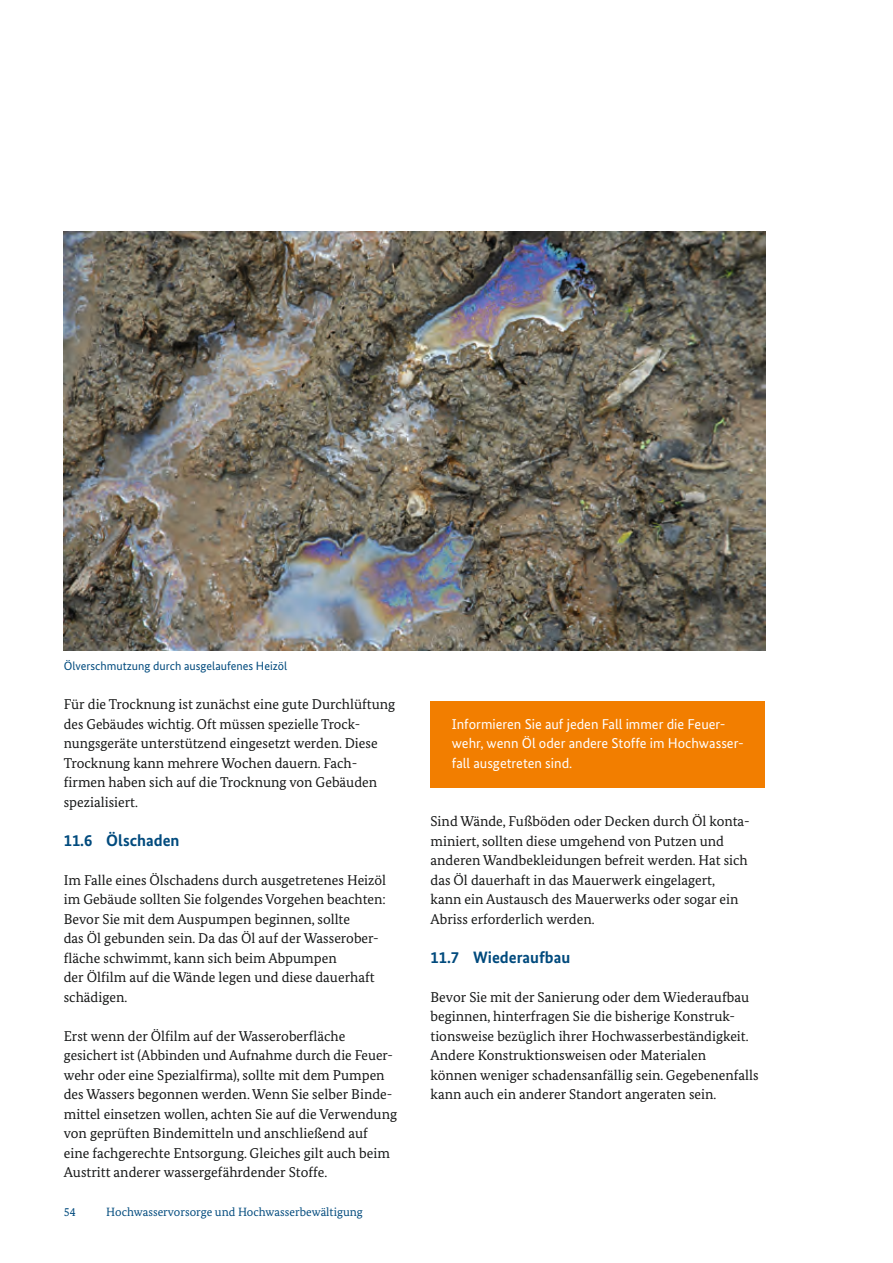
<style>
.page{position:relative;width:893px;height:1263px;background:#fff}
.page>*{position:absolute;margin:0;border:0;box-sizing:border-box;transform-origin:0 0}
.t1{font:700 16.5px "Bundes Sans";color:#004a7d}
.t2{font:14.25px/19.5px "Bundes Serif";color:#151616}
.t3{font:14.25px/19.5px "Bundes Sans";color:#fff}
.t4{font:12px "Bundes Serif";color:#004a7d}
.t5{font:12px "Bundes Sans";color:#004a7d}
</style>
<div class="page">
<div style="left:431px;top:701px;width:334px;height:86px;background:#f27e00"></div>
<img style="left:64px;top:231px;width:701px;height:420px">
<p class="t5" style="left:64px;top:659px;width:225px">Ölverschmutzung durch ausgelaufenes Heizöl</p>
<p class="t2" style="left:64px;top:694px;width:333px">Für die Trocknung ist zunächst eine gute Durchlüftung des Gebäudes wichtig. Oft müssen spezielle Trock&shy;nungsgeräte unterstützend eingesetzt werden. Diese Trocknung kann mehrere Wochen dauern. Fach&shy;firmen haben sich auf die Trocknung von Gebäuden spezialisiert.</p>
<h2 class="t1" style="left:64px;top:830px;width:117px">11.6 Ölschaden</h2>
<p class="t2" style="left:64px;top:870px;width:324px">Im Falle eines Ölschadens durch ausgetretenes Heizöl im Gebäude sollten Sie folgendes Vorgehen beachten:<br>Bevor Sie mit dem Auspumpen beginnen, sollte<br>das Öl gebunden sein. Da das Öl auf der Wasserober&shy;fläche schwimmt, kann sich beim Abpumpen<br>der Ölfilm auf die Wände legen und diese dauerhaft schädigen.</p>
<p class="t2" style="left:64px;top:1026px;width:335px">Erst wenn der Ölfilm auf der Wasseroberfläche gesichert ist (Abbinden und Aufnahme durch die Feuer&shy;wehr oder eine Spezialfirma), sollte mit dem Pumpen des Wassers begonnen werden. Wenn Sie selber Binde&shy;mittel einsetzen wollen, achten Sie auf die Verwendung von geprüften Bindemitteln und anschließend auf<br>eine fachgerechte Entsorgung. Gleiches gilt auch beim Austritt anderer wassergefährdender Stoffe.</p>
<p class="t4" style="left:64px;top:1205px;width:13px">54</p>
<p class="t4" style="left:106px;top:1205px;width:258px">Hochwasservorsorge und Hochwasserbewältigung</p>
<p class="t3" style="left:452px;top:714px;width:294px">Informieren Sie auf jeden Fall immer die Feuer&shy;wehr, wenn Öl oder andere Stoffe im Hochwasser&shy;fall ausgetreten sind.</p>
<p class="t2" style="left:431px;top:811px;width:321px">Sind Wände, Fußböden oder Decken durch Öl konta&shy;miniert, sollten diese umgehend von Putzen und anderen Wandbekleidungen befreit werden. Hat sich das Öl dauerhaft in das Mauerwerk eingelagert,<br>kann ein Austausch des Mauerwerks oder sogar ein Abriss erforderlich werden.</p>
<h2 class="t1" style="left:431px;top:947px;width:141px">11.7 Wiederaufbau</h2>
<p class="t2" style="left:431px;top:987px;width:330px">Bevor Sie mit der Sanierung oder dem Wiederaufbau beginnen, hinterfragen Sie die bisherige Konstruk&shy;tionsweise bezüglich ihrer Hochwasserbeständigkeit.<br>Andere Konstruktionsweisen oder Materialen<br>können weniger schadensanfällig sein. Gegebenenfalls kann auch ein anderer Standort angeraten sein.</p>
</div>
